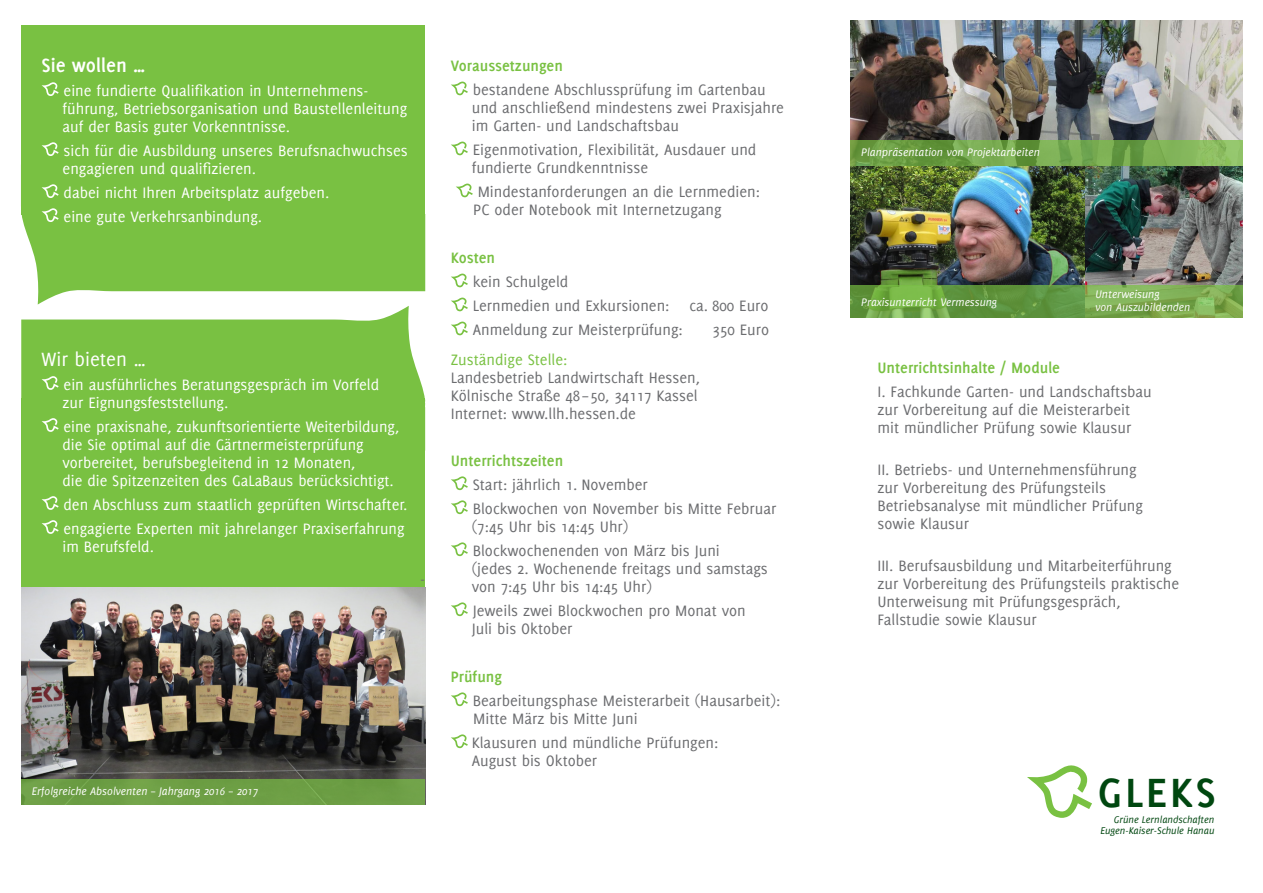
<style>
.page{position:relative;width:1263px;height:893px;background:#fff}
.page>*{position:absolute;margin:0;border:0;box-sizing:border-box;transform-origin:0 0}
.t1{font:700 44.7px "Delicious";letter-spacing:.06em;color:#004710;scale:1.05 1}
._01_subhead{font:700 21px "Delicious";color:#fff}
._01_subhead-2{font:21px "Delicious";color:#fff}
._01_copy{font:16.5px/18px "Delicious";color:#6c6d70}
.t2{font:16.5px "Delicious";color:#fff}
._01_subhead-3{font:700 16.5px "Delicious";color:#79c142}
.t3{font:16.5px "Delicious";color:#79c142}
.t4{font:italic 12px "Delicious";color:#fff}
.t5{font:italic 10.65px "Delicious";color:#004710}
</style>
<div class="page">
<div style="left:21px;top:26px;width:404px;height:189px;background:#79c142"></div>
<div style="left:21px;top:399px;width:404px;height:190px;background:#79c142"></div>
<svg style="left:21px;top:187px;width:404px;height:118px;fill:#79c142"></svg>
<svg style="left:21px;top:306px;width:405px;height:145px;fill:#79c142"></svg>
<svg style="left:42px;top:82px;width:17px;height:14px"></svg>
<svg style="left:42px;top:142px;width:17px;height:14px"></svg>
<svg style="left:42px;top:184px;width:17px;height:14px"></svg>
<svg style="left:42px;top:208px;width:17px;height:14px"></svg>
<svg style="left:451px;top:81px;width:17px;height:14px"></svg>
<svg style="left:451px;top:141px;width:17px;height:14px"></svg>
<svg style="left:456px;top:183px;width:17px;height:14px"></svg>
<svg style="left:451px;top:273px;width:17px;height:14px"></svg>
<svg style="left:451px;top:297px;width:17px;height:14px"></svg>
<svg style="left:451px;top:321px;width:17px;height:14px"></svg>
<svg style="left:451px;top:476px;width:17px;height:14px"></svg>
<svg style="left:451px;top:500px;width:17px;height:14px"></svg>
<svg style="left:451px;top:542px;width:17px;height:14px"></svg>
<svg style="left:451px;top:602px;width:17px;height:14px"></svg>
<svg style="left:451px;top:692px;width:17px;height:14px"></svg>
<svg style="left:451px;top:734px;width:17px;height:14px"></svg>
<img style="left:21px;top:588px;width:404px;height:191px">
<img style="left:850px;top:20px;width:393px;height:121px">
<img style="left:1085px;top:166px;width:158px;height:119px">
<img style="left:850px;top:166px;width:235px;height:119px">
<svg style="left:850px;top:141px;width:393px;height:25px;background:#74a74d"></svg>
<svg style="left:850px;top:285px;width:393px;height:32px;background:#6fa348"></svg>
<svg style="left:1027px;top:765px;width:65px;height:53px"></svg>
<svg style="left:42px;top:375px;width:17px;height:15px"></svg>
<svg style="left:42px;top:417px;width:17px;height:15px"></svg>
<svg style="left:42px;top:496px;width:17px;height:14px"></svg>
<svg style="left:42px;top:520px;width:17px;height:14px"></svg>
<div style="left:21px;top:779px;width:404px;height:26px;background:#6d9f45"></div>
<p class="_01_subhead" style="left:42px;top:53px;width:106px">Sie wollen …</p>
<p class="t2" style="left:64px;top:81px;width:306px">eine fundierte Qualifikation in Unternehmens-</p>
<p class="t2" style="left:63px;top:99px;width:346px">führung, Betriebsorganisation und Baustellenleitung</p>
<p class="t2" style="left:63px;top:117px;width:229px">auf der Basis guter Vorkenntnisse.</p>
<p class="t2" style="left:64px;top:141px;width:346px">sich für die Ausbildung unseres Berufsnachwuchses</p>
<p class="t2" style="left:63px;top:159px;width:195px">engagieren und qualifizieren.</p>
<p class="t2" style="left:64px;top:183px;width:267px">dabei nicht Ihren Arbeitsplatz aufgeben.</p>
<p class="t2" style="left:64px;top:207px;width:200px">eine gute Verkehrsanbindung.</p>
<p class="_01_subhead-2" style="left:42px;top:347px;width:106px">Wir bieten …</p>
<p class="t2" style="left:64px;top:375px;width:317px">ein ausführliches Beratungsgespräch im Vorfeld</p>
<p class="t2" style="left:63px;top:393px;width:167px">zur Eignungsfeststellung.</p>
<p class="t2" style="left:64px;top:417px;width:337px">eine praxisnahe, zukunftsorientierte Weiterbildung,</p>
<p class="t2" style="left:63px;top:435px;width:303px">die Sie optimal auf die Gärtnermeisterprüfung</p>
<p class="t2" style="left:63px;top:453px;width:294px">vorbereitet, berufsbegleitend in 12 Monaten,</p>
<p class="t2" style="left:63px;top:471px;width:333px">die die Spitzenzeiten des GaLaBaus berücksichtigt.</p>
<p class="t2" style="left:64px;top:495px;width:345px">den Abschluss zum staatlich geprüften Wirtschafter.</p>
<p class="t2" style="left:64px;top:519px;width:342px">engagierte Experten mit jahrelanger Praxiserfahrung</p>
<p class="t2" style="left:63px;top:537px;width:93px">im Berufsfeld.</p>
<p class="_01_copy" style="left:425px;top:590px;width:6px;rotate:-180deg">-</p>
<p class="t4" style="left:32px;top:784px;width:228px">Erfolgreiche Absolventen – Jahrgang 2016 – 2017</p>
<p class="_01_subhead-3" style="left:451px;top:56px;width:114px">Voraussetzungen</p>
<p class="_01_copy" style="left:473px;top:81px;width:294px">bestandene Abschlussprüfung im Gartenbau</p>
<p class="_01_copy" style="left:472px;top:99px;width:314px">und anschließend mindestens zwei Praxisjahre</p>
<p class="_01_copy" style="left:472px;top:117px;width:209px">im Garten- und Landschaftsbau</p>
<p class="_01_copy" style="left:473px;top:141px;width:285px">Eigenmotivation, Flexibilität, Ausdauer und</p>
<p class="_01_copy" style="left:472px;top:159px;width:178px">fundierte Grundkenntnisse</p>
<p class="_01_copy" style="left:478px;top:183px;width:284px">Mindestanforderungen an die Lernmedien:</p>
<p class="_01_copy" style="left:473px;top:201px;width:250px">PC oder Notebook mit Internetzugang</p>
<p class="_01_subhead-3" style="left:451px;top:248px;width:46px">Kosten</p>
<p class="_01_copy" style="left:473px;top:273px;width:97px">kein Schulgeld</p>
<p class="_01_copy" style="left:473px;top:297px;width:297px">Lernmedien und Exkursionen: ca. 800 Euro</p>
<p class="_01_copy" style="left:473px;top:321px;width:212px">Anmeldung zur Meisterprüfung:</p>
<p class="_01_copy" style="left:713px;top:321px;width:58px">350 Euro</p>
<p class="t3" style="left:451px;top:351px;width:118px">Zuständige Stelle:</p>
<p class="_01_copy" style="left:451px;top:369px;width:251px">Landesbetrieb Landwirtschaft Hessen,</p>
<p class="_01_copy" style="left:451px;top:387px;width:249px">Kölnische Straße 48 – 50, 34117 Kassel</p>
<p class="_01_copy" style="left:451px;top:405px;width:187px">Internet: www.llh.hessen.de</p>
<p class="_01_subhead-3" style="left:451px;top:451px;width:114px">Unterrichtszeiten</p>
<p class="_01_copy" style="left:473px;top:475px;width:177px">Start: jährlich 1. November</p>
<p class="_01_copy" style="left:473px;top:499px;width:305px">Blockwochen von November bis Mitte Februar</p>
<p class="_01_copy" style="left:472px;top:517px;width:158px">(7:45 Uhr bis 14:45 Uhr)</p>
<p class="_01_copy" style="left:473px;top:541px;width:249px">Blockwochenenden von März bis Juni</p>
<p class="_01_copy" style="left:472px;top:559px;width:298px">(jedes 2. Wochenende freitags und samstags</p>
<p class="_01_copy" style="left:472px;top:577px;width:182px">von 7:45 Uhr bis 14:45 Uhr)</p>
<p class="_01_copy" style="left:473px;top:601px;width:274px">Jeweils zwei Blockwochen pro Monat von</p>
<p class="_01_copy" style="left:472px;top:619px;width:102px">Juli bis Oktober</p>
<p class="_01_subhead-3" style="left:451px;top:667px;width:53px">Prüfung</p>
<p class="_01_copy" style="left:473px;top:691px;width:309px">Bearbeitungsphase Meisterarbeit (Hausarbeit):</p>
<p class="_01_copy" style="left:473px;top:709px;width:166px">Mitte März bis Mitte Juni</p>
<p class="_01_copy" style="left:472px;top:733px;width:248px">Klausuren und mündliche Prüfungen:</p>
<p class="_01_copy" style="left:472px;top:751px;width:127px">August bis Oktober</p>
<p class="t4" style="left:861px;top:145px;width:180px">Planpräsentation von Projektarbeiten</p>
<p class="t4" style="left:861px;top:295px;width:137px">Praxisunterricht Vermessung</p>
<p class="t4" style="left:1095px;top:287px;width:66px">Unterweisung</p>
<p class="t4" style="left:1095px;top:301px;width:96px">von Auszubildenden</p>
<p class="_01_subhead-3" style="left:877px;top:358px;width:184px">Unterrichtsinhalte / Module</p>
<p class="_01_copy" style="left:877px;top:382px;width:276px">I. Fachkunde Garten- und Landschaftsbau</p>
<p class="_01_copy" style="left:877px;top:400px;width:254px">zur Vorbereitung auf die Meisterarbeit</p>
<p class="_01_copy" style="left:877px;top:418px;width:255px">mit mündlicher Prüfung sowie Klausur</p>
<p class="_01_copy" style="left:877px;top:460px;width:261px">II. Betriebs- und Unternehmensführung</p>
<p class="_01_copy" style="left:877px;top:478px;width:267px">zur Vorbereitung des Prüfungsteils<br>Betriebsanalyse mit mündlicher Prüfung</p>
<p class="_01_copy" style="left:877px;top:514px;width:93px">sowie Klausur</p>
<p class="_01_copy" style="left:877px;top:556px;width:296px">III. Berufsausbildung und Mitarbeiterführung</p>
<p class="_01_copy" style="left:877px;top:574px;width:303px">zur Vorbereitung des Prüfungsteils praktische</p>
<p class="_01_copy" style="left:877px;top:592px;width:245px">Unterweisung mit Prüfungsgespräch,<br>Fallstudie sowie Klausur</p>
<p class="t1" style="left:1098px;top:766px;width:114px">GLEKS</p>
<p class="t5" style="left:1114px;top:813px;width:102px">Grüne Lernlandschaften</p>
<p class="t5" style="left:1100px;top:825px;width:116px">Eugen-Kaiser-Schule Hanau</p>
</div>
